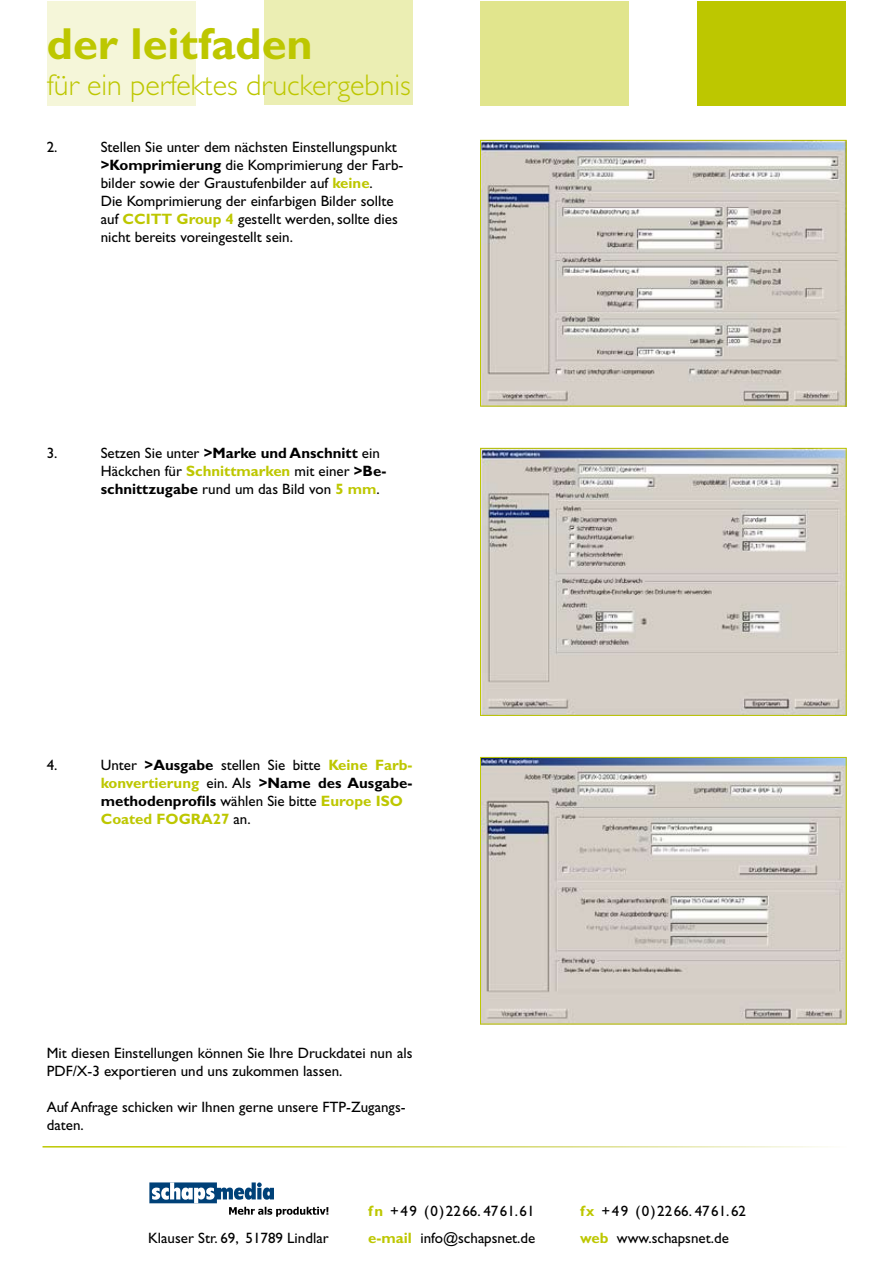
<style>
.page{position:relative;width:893px;height:1263px;background:#fff}
.page>*{position:absolute;margin:0;border:0;box-sizing:border-box;transform-origin:0 0}
.t1{font:700 45px "Gill Sans";color:#bdc700}
.t2{font:300 30px "Gill Sans";color:#bdc700}
.t3{font:15px/18px "Gill Sans";color:#000}
.t4{font:700 15px/18px "Gill Sans";color:#bdc700}
.s1{font-weight:700}
.s2{font-weight:700;color:#bdc700}
.s3{font-weight:400;color:#000}
.s4{color:#000}
</style>
<div class="page">
<div style="left:697px;top:1px;width:149px;height:105px;background:#bdc700"></div>
<div style="left:480px;top:1px;width:149px;height:105px;background:#e1e58d"></div>
<div style="left:47px;top:1px;width:149px;height:105px;background:#f5f6d9"></div>
<div style="left:264px;top:0;width:148px;height:105px;background:#ebeeb3"></div>
<img style="left:482px;top:450px;width:363px;height:264px">
<div style="left:480px;top:448px;width:367px;height:268px;border:1px solid #bdc700"></div>
<img style="left:482px;top:759px;width:363px;height:263px">
<div style="left:480px;top:757px;width:367px;height:267px;border:1px solid #bdc700"></div>
<img style="left:482px;top:142px;width:363px;height:262px">
<div style="left:480px;top:140px;width:367px;height:266px;border:1px solid #bdc700"></div>
<svg style="left:149px;top:1182px;width:179px;height:35px"></svg>
<h1 class="t1" style="left:47px;top:18px;width:268px">der leitfaden</h1>
<h2 class="t2" style="left:47px;top:69px;width:366px">für ein perfektes druckergebnis</h2>
<p class="t3" style="left:47px;top:138px;width:12px">2.</p>
<p class="t3" style="left:101px;top:138px;width:304px">Stellen Sie unter dem nächsten Einstellungspunkt <span class="s1">&gt;Komprimierung</span> die Komprimierung der Farb&shy;bilder sowie der Graustufenbilder auf <span class="s2">keine</span>.<br>Die Komprimierung der einfarbigen Bilder sollte auf <span class="s2">CCITT Group 4</span> gestellt werden, sollte dies nicht bereits voreingestellt sein.</p>
<p class="t3" style="left:47px;top:444px;width:12px">3.</p>
<p class="t3" style="left:101px;top:444px;width:287px">Setzen Sie unter <span class="s1">&gt;Marke und Anschnitt</span> ein<br>Häckchen für <span class="s2">Schnittmarken</span> mit einer <span class="s1">&gt;Be&shy;schnittzugabe</span> rund um das Bild von <span class="s2">5 mm</span>.</p>
<p class="t3" style="left:47px;top:756px;width:12px">4.</p>
<p class="t4" style="left:101px;top:755px;width:313px"><span class="s3">Unter</span> <span class="s4">&gt;Ausgabe</span> <span class="s3">stellen Sie bitte</span> Keine Farb&shy;konvertierung <span class="s3">ein. Als</span> <span class="s4">&gt;Name des Ausgabe&shy;methodenprofils</span> <span class="s3">wählen Sie bitte</span> Europe ISO Coated FOGRA27 <span class="s3">an.</span></p>
<p class="t3" style="left:47px;top:1044px;width:367px">Mit diesen Einstellungen können Sie Ihre Druckdatei nun als<br>PDF/X-3 exportieren und uns zukommen lassen.</p>
<p class="t3" style="left:47px;top:1098px;width:360px">Auf Anfrage schicken wir Ihnen gerne unsere FTP-Zugangs&shy;daten.</p>
<p class="t3" style="left:368px;top:1202px;width:168px"><span class="s2">fn</span> +49 (0)2266. 4761.61</p>
<p class="t3" style="left:580px;top:1202px;width:167px"><span class="s2">fx</span> +49 (0)2266. 4761.62</p>
<p class="t3" style="left:148px;top:1229px;width:182px">Klauser Str. 69, 51789 Lindlar</p>
<p class="t3" style="left:368px;top:1229px;width:169px"><span class="s2">e-mail</span> info@schapsnet.de</p>
<p class="t3" style="left:580px;top:1229px;width:150px"><span class="s2">web</span> www.schapsnet.de</p>
</div>
